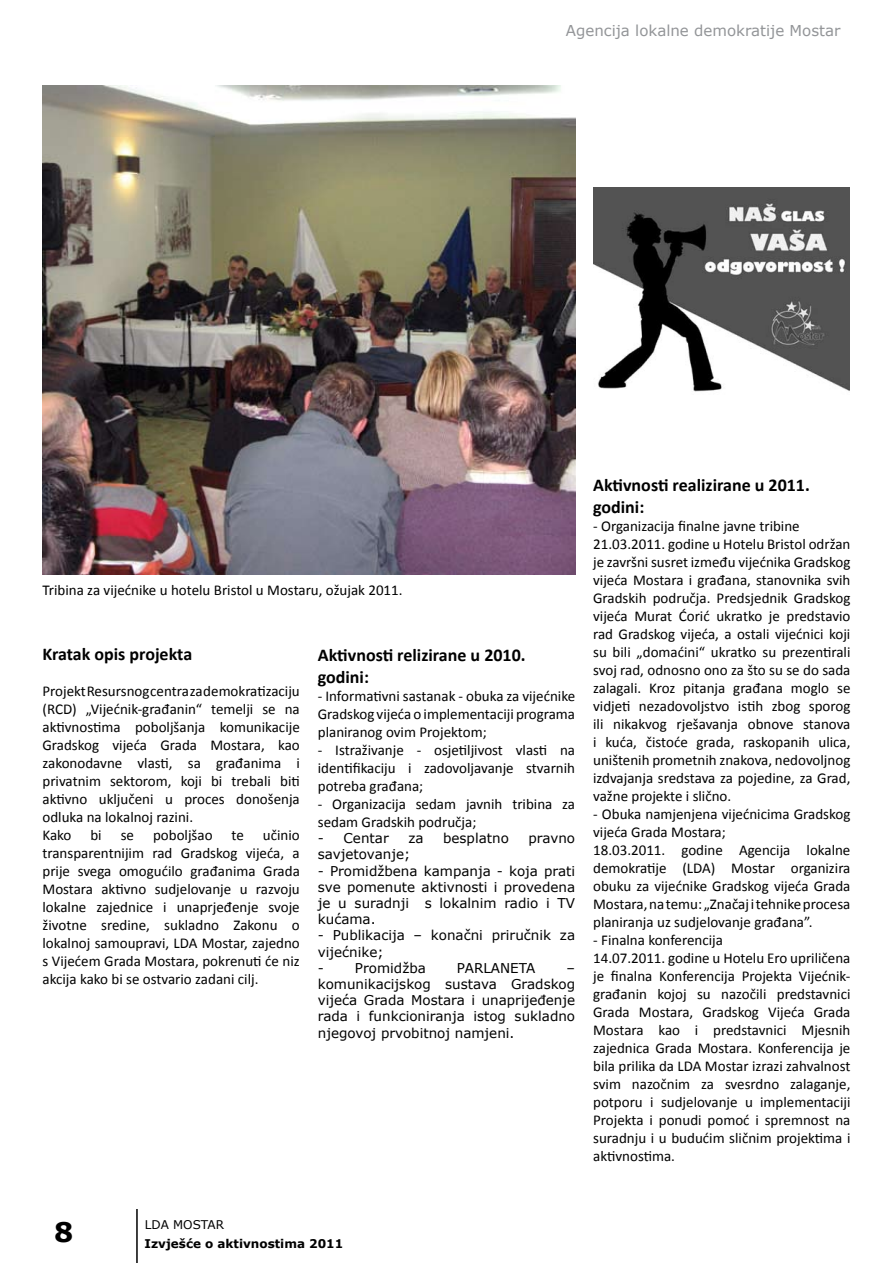
<style>
.page{position:relative;width:893px;height:1263px;background:#fff}
.page>*{position:absolute;margin:0;border:0;box-sizing:border-box;transform-origin:0 0}
.t1{font:700 27px "Verdana";color:#000}
.t2{font:700 18px/21.6px "Calibri";color:#000}
.t3{font:15px/18px "Calibri";color:#000}
.t4{font:15px "Verdana";color:#939598}
.t5{font:13.5px/16.2px "Verdana";color:#000;text-align:justify}
.t6{font:700 12px "Verdana";color:#000}
.t7{font:12px "Verdana";color:#000}
</style>
<div class="page">
<hr style="left:136px;top:1209px;width:2px;height:54px;background:#000">
<img style="left:43px;top:86px;width:532px;height:488px">
<img style="left:593px;top:187px;width:257px;height:205px">
<p class="t4" style="left:566px;top:20px;width:276px">Agencija lokalne demokratije Mostar</p>
<p class="t3" style="left:43px;top:581px;width:362px">Tribina za vijećnike u hotelu Bristol u Mostaru, ožujak 2011.</p>
<p class="t2" style="left:43px;top:643px;width:151px">Kratak opis projekta</p>
<p class="t3" style="left:43px;top:682px;width:259px">Projekt Resursnog centra za demokratizaciju (RCD) „Vijećnik-građanin“ temelji se na aktivnostima poboljšanja komunikacije Gradskog vijeća Grada Mostara, kao zakonodavne vlasti, sa građanima i privatnim sektorom, koji bi trebali biti aktivno uključeni u proces donošenja odluka na lokalnoj razini.<br>Kako</p>
<p class="t3" style="left:43px;top:826px;width:259px;text-align:justify;text-indent:220px">učinio transparentnijim rad Gradskog vijeća, a prije svega omogućilo građanima Grada Mostara aktivno sudjelovanje u razvoju lokalne zajednice i unaprjeđenje svoje životne sredine, sukladno Zakonu o lokalnoj samoupravi, LDA Mostar, zajedno s Vijećem Grada Mostara, pokrenuti će niz akcija kako bi se ostvario zadani cilj.</p>
<p class="t3" style="left:90px;top:826px;width:13px">bi</p>
<p class="t3" style="left:121px;top:826px;width:15px">se</p>
<p class="t3" style="left:153px;top:826px;width:61px">poboljšao</p>
<p class="t3" style="left:232px;top:826px;width:14px">te</p>
<p class="t2" style="left:318px;top:644px;width:209px">Aktivnosti relizirane u 2010. godini:</p>
<p class="t3" style="left:318px;top:687px;width:259px;text-align:justify">- Informativni sastanak - obuka za vijećnike Gradskog vijeća o implementaciji programa planiranog ovim Projektom;</p>
<p class="t3" style="left:318px;top:741px;width:259px;text-align:justify">- Istraživanje - osjetiljivost vlasti na identifikaciju i zadovoljavanje stvarnih potreba građana;</p>
<p class="t3" style="left:318px;top:795px;width:259px">- Organizacija sedam javnih tribina za sedam Gradskih područja;</p>
<p class="t5" style="left:318px;top:830px;width:72px">- Centar</p>
<p class="t5" style="left:408px;top:830px;width:17px">za</p>
<p class="t5" style="left:443px;top:830px;width:67px">besplatno</p>
<p class="t5" style="left:528px;top:830px;width:48px">pravno</p>
<p class="t5" style="left:318px;top:846px;width:94px">savjetovanje;</p>
<p class="t5" style="left:318px;top:862px;width:259px">- Promidžbena kampanja - koja prati sve pomenute aktivnosti i provedena je u suradnji s lokalnim radio i TV kućama.</p>
<p class="t5" style="left:318px;top:927px;width:259px">- Publikacija – konačni priručnik za vijećnike;</p>
<p class="t5" style="left:318px;top:959px;width:110px">- Promidžba</p>
<p class="t5" style="left:457px;top:959px;width:80px">PARLANETA</p>
<p class="t5" style="left:318px;top:959px;width:259px;text-indent:249px">– komunikacijskog sustava Gradskog vijeća Grada Mostara i unaprijeđenje rada i funkcioniranja istog sukladno njegovoj prvobitnoj namjeni.</p>
<p class="t2" style="left:593px;top:474px;width:218px">Aktivnosti realizirane u 2011. godini:</p>
<p class="t3" style="left:593px;top:517px;width:259px">- Organizacija finalne javne tribine 21.03.2011. godine u Hotelu Bristol održan je završni susret između vijećnika Gradskog vijeća Mostara i građana, stanovnika svih Gradskih područja. Predsjednik Gradskog vijeća Murat Ćorić ukratko je predstavio rad Gradskog vijeća, a ostali vijećnici koji su bili „domaćini“ ukratko su prezentirali svoj rad, odnosno ono za što su se do sada zalagali. Kroz pitanja građana moglo se vidjeti nezadovoljstvo istih zbog sporog ili nikakvog rješavanja obnove stanova i kuća, čistoće grada, raskopanih ulica, uništenih prometnih znakova, nedovoljnog izdvajanja sredstava za pojedine, za Grad, važne projekte i slično.</p>
<p class="t3" style="left:593px;top:805px;width:259px">- Obuka namjenjena vijećnicima Gradskog vijeća Grada Mostara;<br>18.03.2011. godine Agencija lokalne demokratije (LDA) Mostar organizira obuku za vijećnike Gradskog vijeća Grada Mostara, na temu: „Značaj i tehnike procesa planiranja uz sudjelovanje građana”.</p>
<p class="t3" style="left:593px;top:931px;width:259px">- Finalna konferencija<br>14.07.2011. godine u Hotelu Ero upriličena je finalna Konferencija Projekta Vijećnik&shy;građanin kojoj su nazočili predstavnici Grada Mostara, Gradskog Vijeća Grada Mostara kao i predstavnici Mjesnih zajednica Grada Mostara. Konferencija je bila prilika da LDA Mostar izrazi zahvalnost svim nazočnim za svesrdno zalaganje, potporu i sudjelovanje u implementaciji Projekta i ponudi pomoć i spremnost na suradnju i u budućim sličnim projektima i aktivnostima.</p>
<h1 class="t1" style="left:54px;top:1213px;width:21px">8</h1>
<p class="t7" style="left:145px;top:1216px;width:81px">LDA MOSTAR</p>
<p class="t6" style="left:145px;top:1235px;width:200px">Izvješće o aktivnostima 2011</p>
</div>
